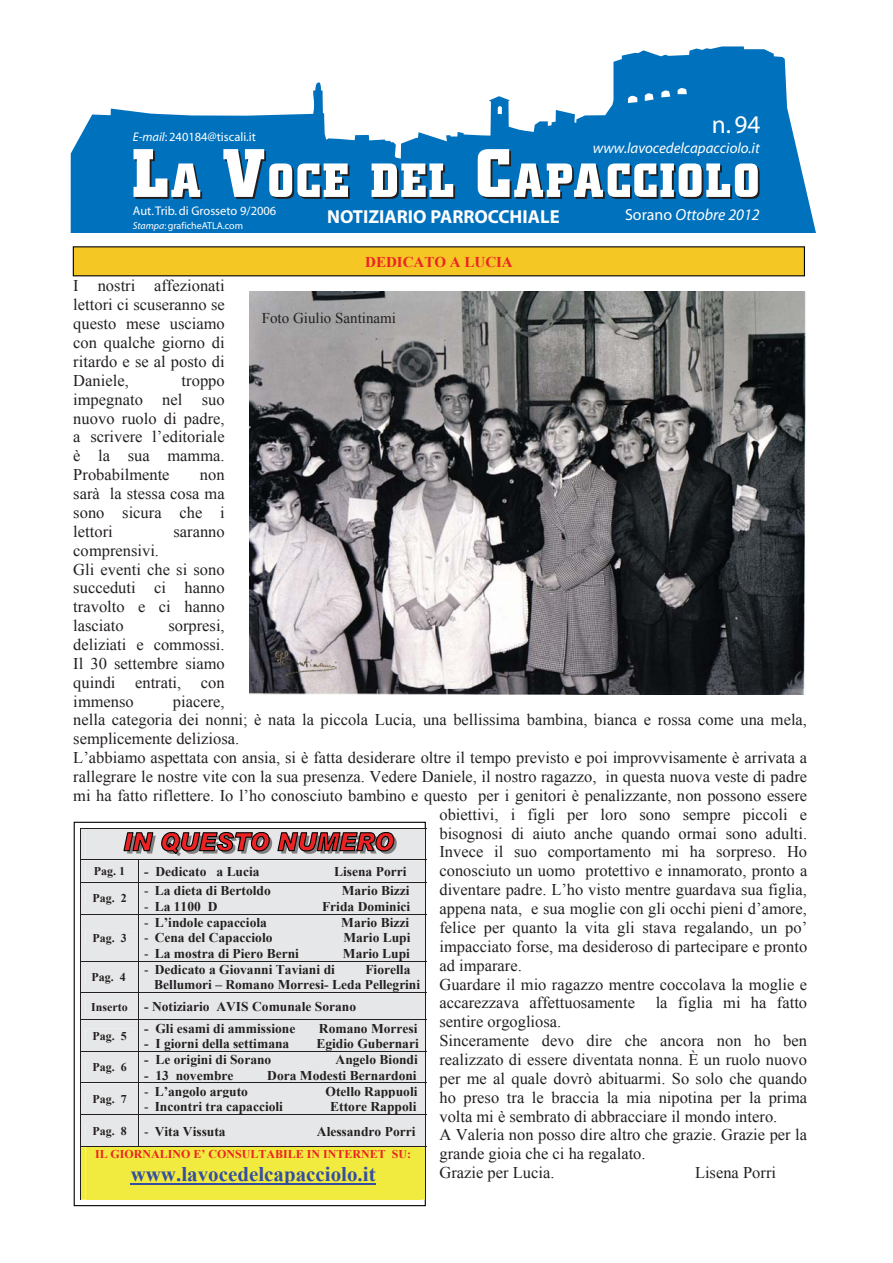
<style>
.page{position:relative;width:893px;height:1263px;background:#fff}
.page>*{position:absolute;margin:0;border:0;box-sizing:border-box;transform-origin:0 0}
.t1{font:25.5px "Myriad";color:#fff}
.t2{font:700 20.85px "Times New Roman";color:#344ea2}
.t3{font:700 18.9px "Myriad";color:#fff}
.t4{font:16.35px/18.9px "Times New Roman";color:#231f20;text-align:justify}
.t5{font:italic 16.05px "Myriad";color:#fff}
.t6{font:italic 15px "Myriad";color:#fff}
.t7{font:15px "Times New Roman";color:#231f20}
.t8{font:700 15px "Times New Roman";color:#ed2224}
.t9{font:700 13.35px/15.5px "Times New Roman";color:#231f20}
.t10{font:12.6px "Myriad";color:#fff}
.t11{font:700 11.85px "Times New Roman";color:#231f20}
.t12{font:700 11.85px "Times New Roman";color:#ed2224}
.t13{font:10.05px "Myriad";color:#fff}
.s1{font-style:italic}
.s2{font-style:normal}
.s3{font-weight:400}
.s4{font-size:11.85px}
</style>
<div class="page">
<svg style="left:71px;top:46px;width:745px;height:187px;fill:#0071bc"></svg>
<svg style="left:133px;top:149px;width:69px;height:50px"></svg>
<svg style="left:223px;top:149px;width:127px;height:50px"></svg>
<svg style="left:372px;top:163px;width:83px;height:36px"></svg>
<svg style="left:477px;top:149px;width:283px;height:50px"></svg>
<div style="left:73px;top:247px;width:731px;height:29px;background:#f5c724"></div>
<svg style="left:80px;top:828px;width:346px;height:372px;background:#d9d7d7"></svg>
<div style="left:86px;top:1147px;width:335px;height:14px;background:#f1ea3f"></div>
<div style="left:86px;top:1161px;width:335px;height:24px;background:#f1ea3f"></div>
<hr style="left:131px;top:1183px;width:245px;height:2px;background:#344ea2">
<div style="left:86px;top:1185px;width:335px;height:15px;background:#f1ea3f"></div>
<hr style="left:80px;top:1147px;width:346px;height:1px;background:#231f20">
<hr style="left:80px;top:1147px;width:1px;height:53px;background:#231f20">
<hr style="left:425px;top:1147px;width:1px;height:53px;background:#231f20">
<img style="left:249px;top:291px;width:558px;height:404px">
<p class="t10" style="left:133px;top:132px;width:125px"><span class="s1">E-mail</span>: 240184@tiscali.it</p>
<p class="t10" style="left:133px;top:206px;width:145px">Aut. Trib. di Grosseto 9/2006</p>
<p class="t13" style="left:133px;top:222px;width:112px"><span class="s1">Stampa</span>: graficheATLA.com</p>
<p class="t3" style="left:327px;top:209px;width:234px">NOTIZIARIO PARROCCHIALE</p>
<p class="t8" style="left:365px;top:253px;width:149px">DEDICATO A LUCIA</p>
<h1 class="t1" style="left:712px;top:115px;width:50px">n. 94</h1>
<p class="t6" style="left:593px;top:142px;width:168px">www.lavocedelcapacciolo.it</p>
<p class="t5" style="left:625px;top:209px;width:136px"><span class="s2">Sorano</span> Ottobre 2012</p>
<p class="t4" style="left:73px;top:277px;width:153px">I nostri affezionati lettori ci scuseranno se questo mese usciamo con qualche giorno di ritardo e se al posto di Daniele,</p>
<p class="t7" style="left:262px;top:310px;width:136px">Foto Giulio Santinami</p>
<p class="t4" style="left:73px;top:371px;width:153px;text-indent:108px">troppo impegnato nel suo nuovo ruolo di padre, a scrivere l’editoriale è la sua mamma.<br>Probabilmente</p>
<p class="t4" style="left:73px;top:465px;width:153px;text-indent:127px">non sarà la stessa cosa ma sono sicura che i lettori</p>
<p class="t4" style="left:173px;top:522px;width:53px">saranno</p>
<p class="t4" style="left:73px;top:541px;width:153px;text-align:left">comprensivi.<br>Gli eventi che si sono succeduti ci hanno travolto e ci hanno lasciato</p>
<p class="t4" style="left:73px;top:616px;width:153px;text-indent:95px">sorpresi, deliziati e commossi.<br>Il 30 settembre siamo quindi entrati, con immenso</p>
<p class="t4" style="left:173px;top:692px;width:53px">piacere,</p>
<p class="t4" style="left:73px;top:710px;width:735px">nella categoria dei nonni; è nata la piccola Lucia, una bellissima bambina, bianca e rossa come una mela,</p>
<p class="t4" style="left:73px;top:729px;width:167px">semplicemente deliziosa.</p>
<p class="t4" style="left:73px;top:748px;width:735px">L’abbiamo aspettata con ansia, si è fatta desiderare oltre il tempo previsto e poi improvvisamente è arrivata a</p>
<p class="t4" style="left:73px;top:767px;width:735px">rallegrare le nostre vite con la sua presenza. Vedere Daniele, il nostro ragazzo, in questa nuova veste di padre</p>
<p class="t4" style="left:73px;top:786px;width:735px">mi ha fatto riflettere. Io l’ho conosciuto bambino e questo per i genitori è penalizzante, non possono essere</p>
<p class="t4" style="left:439px;top:805px;width:369px">obiettivi, i figli per loro sono sempre piccoli e</p>
<p class="t4" style="left:439px;top:824px;width:369px">bisognosi di aiuto anche quando ormai sono adulti.</p>
<p class="t4" style="left:439px;top:843px;width:369px">Invece il suo comportamento mi ha sorpreso. Ho</p>
<p class="t4" style="left:439px;top:861px;width:369px">conosciuto un uomo protettivo e innamorato, pronto a</p>
<p class="t4" style="left:439px;top:880px;width:369px">diventare padre. L’ho visto mentre guardava sua figlia,</p>
<p class="t4" style="left:439px;top:899px;width:369px">appena nata, e sua moglie con gli occhi pieni d’amore,</p>
<p class="t4" style="left:439px;top:918px;width:369px">felice per quanto la vita gli stava regalando, un po’</p>
<p class="t4" style="left:439px;top:937px;width:369px">impacciato forse, ma desideroso di partecipare e pronto</p>
<p class="t4" style="left:439px;top:956px;width:84px">ad imparare.</p>
<p class="t4" style="left:439px;top:975px;width:369px">Guardare il mio ragazzo mentre coccolava la moglie e</p>
<p class="t4" style="left:439px;top:993px;width:197px">accarezzava affettuosamente</p>
<p class="t4" style="left:656px;top:993px;width:153px">la figlia mi ha fatto</p>
<p class="t4" style="left:439px;top:1012px;width:369px;text-align:left">sentire orgogliosa.<br>Sinceramente devo dire che ancora non ho ben realizzato di essere diventata nonna. È un ruolo nuovo per me al quale dovrò abituarmi. So solo che quando ho preso tra le braccia la mia nipotina per la prima volta mi è sembrato di abbracciare il mondo intero.<br>A Valeria non posso dire altro che grazie. Grazie per la grande gioia che ci ha regalato.<br>Grazie per Lucia.</p>
<p class="t11" style="left:94px;top:865px;width:33px">Pag. 1</p>
<p class="t9" style="left:144px;top:863px;width:117px">- Dedicato a Lucia</p>
<p class="t9" style="left:334px;top:863px;width:74px">Lisena Porri</p>
<p class="t11" style="left:92px;top:892px;width:36px">Pag. 2</p>
<p class="t9" style="left:144px;top:883px;width:128px"><span class="s3">-</span> La dieta di Bertoldo</p>
<p class="t9" style="left:342px;top:883px;width:69px">Mario Bizzi</p>
<p class="t9" style="left:144px;top:898px;width:75px"><span class="s3">-</span> La 1100 D</p>
<p class="t9" style="left:322px;top:898px;width:90px">Frida Dominici</p>
<p class="t9" style="left:144px;top:915px;width:124px"><span class="s3">-</span> L’indole capacciola</p>
<p class="t9" style="left:341px;top:915px;width:69px">Mario Bizzi</p>
<p class="t9" style="left:144px;top:930px;width:130px"><span class="s3">-</span> Cena del Capacciolo</p>
<p class="t9" style="left:343px;top:930px;width:69px">Mario Lupi</p>
<p class="t9" style="left:144px;top:946px;width:156px"><span class="s3">-</span> La mostra di Piero Berni</p>
<p class="t9" style="left:343px;top:946px;width:69px">Mario Lupi</p>
<p class="t11" style="left:92px;top:931px;width:36px">Pag. 3</p>
<p class="t9" style="left:154px;top:962px;width:267px;text-indent:211px">Fiorella<br>Bellumori – Romano Morresi- Leda Pellegrini</p>
<p class="t9" style="left:91px;top:999px;width:266px"><span class="s4">Inserto</span> - Notiziario AVIS Comunale Sorano</p>
<p class="t11" style="left:92px;top:1029px;width:36px">Pag. 5</p>
<p class="t9" style="left:144px;top:962px;width:192px"><span class="s3">-</span> Dedicato a Giovanni Taviani di</p>
<p class="t11" style="left:92px;top:971px;width:36px">Pag. 4</p>
<p class="t9" style="left:144px;top:1020px;width:153px">- Gli esami di ammissione</p>
<p class="t9" style="left:319px;top:1020px;width:100px">Romano Morresi</p>
<p class="t9" style="left:144px;top:1036px;width:147px">- I giorni della settimana</p>
<p class="t9" style="left:316px;top:1036px;width:104px">Egidio Gubernari</p>
<p class="t9" style="left:144px;top:1052px;width:129px">- Le origini di Sorano</p>
<p class="t9" style="left:336px;top:1052px;width:84px">Angelo Biondi</p>
<p class="t9" style="left:144px;top:1067px;width:91px">- 13 novembre</p>
<p class="t9" style="left:267px;top:1067px;width:151px">Dora Modesti Bernardoni</p>
<p class="t11" style="left:92px;top:1061px;width:36px">Pag. 6</p>
<p class="t9" style="left:144px;top:1084px;width:105px"><span class="s3">-</span> L’angolo arguto</p>
<p class="t9" style="left:326px;top:1084px;width:93px">Otello Rappuoli</p>
<p class="t9" style="left:144px;top:1099px;width:140px"><span class="s3">-</span> Incontri tra capaccioli</p>
<p class="t9" style="left:330px;top:1099px;width:88px">Ettore Rappoli</p>
<p class="t11" style="left:92px;top:1092px;width:36px">Pag. 7</p>
<p class="t11" style="left:92px;top:1124px;width:36px">Pag. 8</p>
<p class="t9" style="left:144px;top:1123px;width:83px"><span class="s3">-</span> Vita Vissuta</p>
<p class="t9" style="left:317px;top:1123px;width:100px">Alessandro Porri</p>
<p class="t12" style="left:95px;top:1148px;width:318px">IL GIORNALINO E’ CONSULTABILE IN INTERNET SU:</p>
<p class="t2" style="left:131px;top:1162px;width:246px">www.lavocedelcapacciolo.it</p>
<p class="t4" style="left:695px;top:1163px;width:83px">Lisena Porri</p>
</div>
